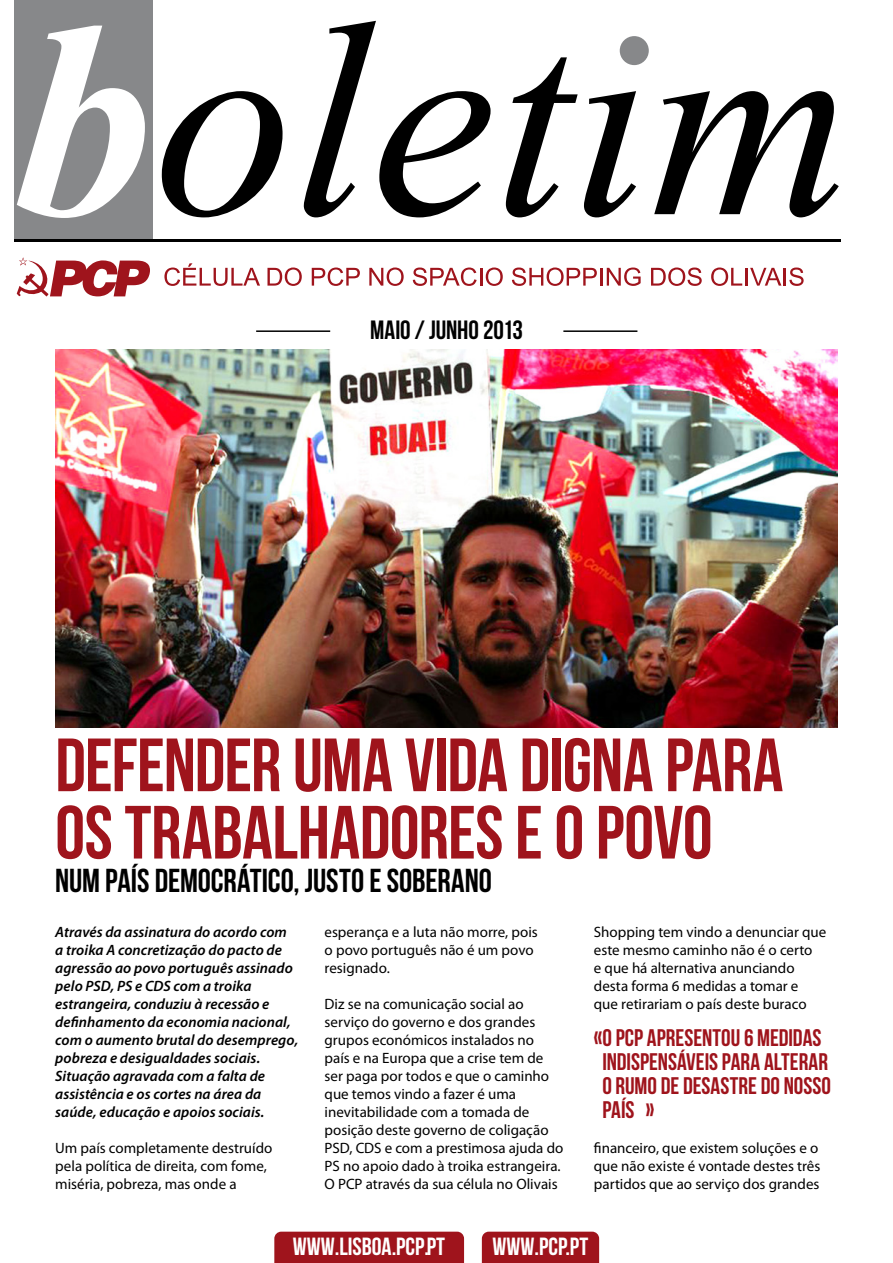
<style>
.page{position:relative;width:893px;height:1263px;background:#fff}
.page>*{position:absolute;margin:0;border:0;box-sizing:border-box;transform-origin:0 0}
.t1{font:75.3px/67.3px "Bebas Neue";letter-spacing:-.01em;color:#9f141c}
.t2{font:33.15px "Bebas Neue";letter-spacing:-.005em;color:#000}
.t3{font:26.4px "Bebas Neue";letter-spacing:-.005em;color:#000}
.t4{font:24.9px "Bebas Neue";color:#fff}
.t5{font:24px/24px "Bebas Neue";color:#9f141c}
.t6{font:15px/18px "Myriad Pro";color:#000}
.t7{font:italic 600 15px/18px "Myriad Pro";letter-spacing:.005em;color:#000}
</style>
<div class="page">
<img style="left:55px;top:349px;width:783px;height:378px">
<div style="left:14px;top:0;width:139px;height:240px;background:#87888a"></div>
<svg style="left:17px;top:26px;width:128px;height:192px"></svg>
<svg style="left:162px;top:21px;width:677px;height:196px"></svg>
<hr style="left:14px;top:239px;width:827px;height:3px;background:#000">
<div style="left:620px;top:36px;width:29px;height:29px;background:#87888a;border-radius:50%"></div>
<svg style="left:17px;top:257px;width:133px;height:39px"></svg>
<svg style="left:164px;top:263px;width:96px;height:23px"></svg>
<svg style="left:267px;top:267px;width:35px;height:19px"></svg>
<svg style="left:312px;top:267px;width:48px;height:19px"></svg>
<svg style="left:369px;top:267px;width:35px;height:19px"></svg>
<svg style="left:413px;top:267px;width:90px;height:19px"></svg>
<svg style="left:512px;top:267px;width:85px;height:19px"></svg>
<hr style="left:600px;top:268px;width:3px;height:18px;background:#9f141c">
<svg style="left:607px;top:267px;width:34px;height:19px"></svg>
<svg style="left:651px;top:267px;width:51px;height:19px"></svg>
<svg style="left:711px;top:267px;width:31px;height:19px"></svg>
<hr style="left:745px;top:268px;width:3px;height:18px;background:#9f141c">
<svg style="left:750px;top:267px;width:54px;height:19px"></svg>
<div style="left:274px;top:1232px;width:190px;height:31px;background:#9f141c"></div>
<div style="left:482px;top:1232px;width:117px;height:31px;background:#9f141c"></div>
<hr style="left:256px;top:330px;width:74px;height:2px;background:#000">
<hr style="left:563px;top:330px;width:74px;height:2px;background:#000">
<h3 class="t3" style="left:370px;top:315px;width:154px">MAIO / JUNHO 2013</h3>
<h1 class="t1" style="left:55px;top:731px;width:730px">DEFENDER UMA VIDA DIGNA PARA<br>OS TRABALHADORES E O POVO</h1>
<h2 class="t2" style="left:55px;top:862px;width:438px">NUM PAÍS DEMOCRÁTICO, JUSTO E SOBERANO</h2>
<p class="t7" style="left:55px;top:923px;width:244px">Através da assinatura do acordo com a troika A concretização do pacto de agressão ao povo português assinado pelo PSD, PS e CDS com a troika estrangeira, conduziu à recessão e definhamento da economia nacional, com o aumento brutal do desemprego, pobreza e desigualdades sociais.<br>Situação agravada com a falta de assistência e os cortes na área da saúde, educação e apoios sociais.</p>
<p class="t6" style="left:55px;top:1139px;width:219px">Um país completamente destruído pela política de direita, com fome, miséria, pobreza, mas onde a</p>
<p class="t6" style="left:325px;top:923px;width:215px">esperança e a luta não morre, pois o povo português não é um povo resignado.</p>
<p class="t6" style="left:325px;top:995px;width:240px">Diz se na comunicação social ao serviço do governo e dos grandes grupos económicos instalados no<br>país e na Europa que a crise tem de ser paga por todos e que o caminho que temos vindo a fazer é uma inevitabilidade com a tomada de posição deste governo de coligação<br>PSD, CDS e com a prestimosa ajuda do<br>PS no apoio dado à troika estrangeira.<br>O PCP através da sua célula no Olivais</p>
<p class="t6" style="left:594px;top:923px;width:234px">Shopping tem vindo a denunciar que este mesmo caminho não é o certo<br>e que há alternativa anunciando desta forma 6 medidas a tomar e que retirariam o país deste buraco</p>
<h3 class="t5" style="left:602px;top:1025px;width:230px;text-indent:-8px">«O PCP APRESENTOU 6 MEDIDAS<br>INDISPENSÁVEIS PARA ALTERAR<br>O RUMO DE DESASTRE DO NOSSO<br>PAÍS »</h3>
<p class="t6" style="left:594px;top:1139px;width:228px">financeiro, que existem soluções e o que não existe é vontade destes três partidos que ao serviço dos grandes</p>
<h3 class="t4" style="left:293px;top:1232px;width:154px">WWW.LISBOA.PCP.PT</h3>
<h3 class="t4" style="left:492px;top:1232px;width:97px">WWW.PCP.PT</h3>
</div>
